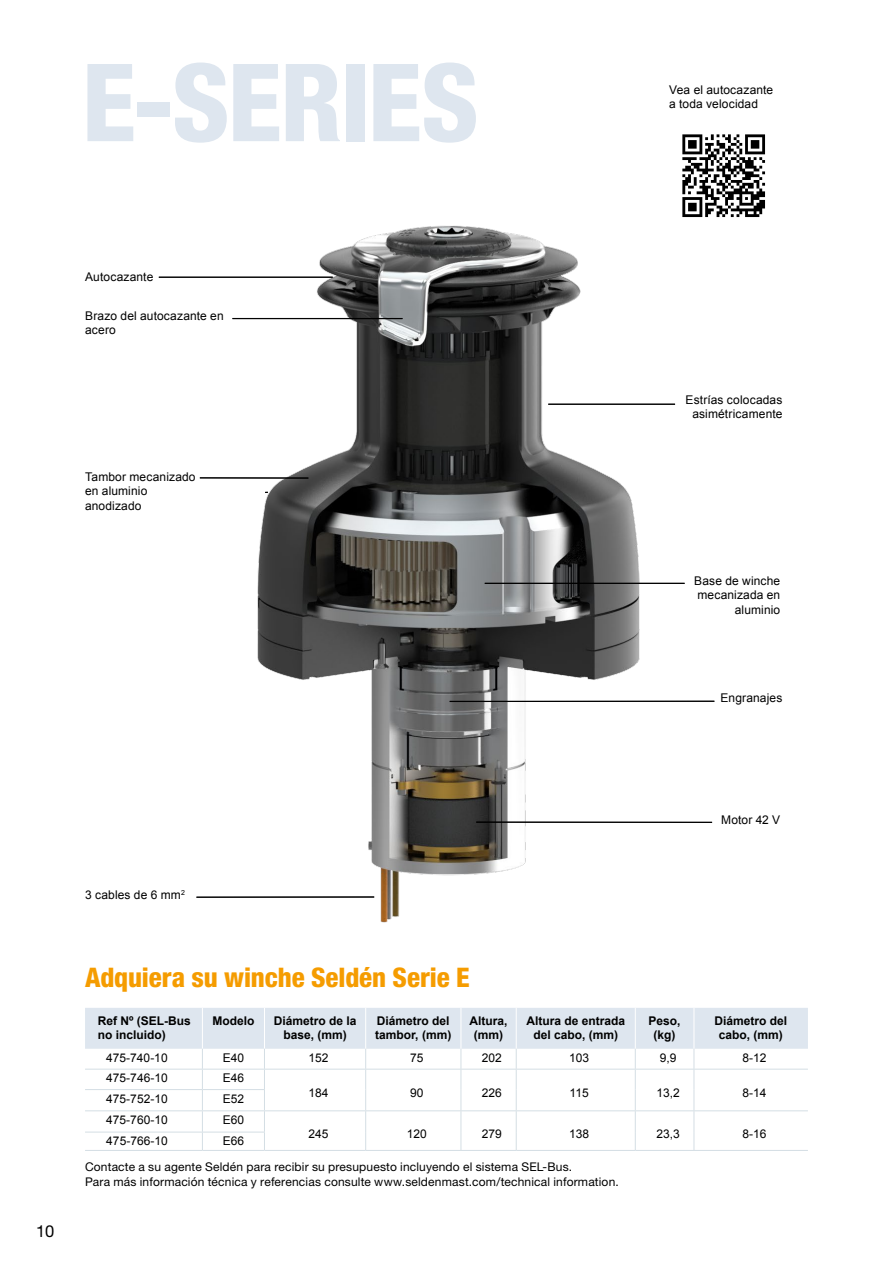
<style>
.page{position:relative;width:893px;height:1263px;background:#fff}
.page>*{position:absolute;margin:0;border:0;box-sizing:border-box;transform-origin:0 0}
.t1{font:800 condensed 108px "Helvetica Neue LT Pro";letter-spacing:-.02em;color:#dee6ef}
.t2{font:800 condensed 27px "Helvetica Neue LT Pro";letter-spacing:-.005em;color:#f59c00}
.t3{font:16.5px "Helvetica Neue LT Pro";color:#000}
.t4{font:12px/14.4px "Arial";letter-spacing:.01em;color:#000}
.t5{font:12px/14.4px "Helvetica Neue LT Pro";letter-spacing:.015em;color:#000}
.t6{font:700 12px/14.4px "Arial";color:#000;text-align:center}
</style>
<div class="page">
<img style="left:184px;top:225px;width:505px;height:698px">
<img style="left:667px;top:134px;width:99px;height:99px">
<svg style="left:85px;top:1008px;width:723px;height:142px"></svg>
<hr style="left:85px;top:1150px;width:117px;height:1px;background:#d4dee4">
<hr style="left:202px;top:1150px;width:62px;height:1px;background:#d4dee4">
<hr style="left:264px;top:1150px;width:102px;height:1px;background:#d4dee4">
<hr style="left:366px;top:1150px;width:95px;height:1px;background:#d4dee4">
<hr style="left:461px;top:1150px;width:55px;height:1px;background:#d4dee4">
<hr style="left:516px;top:1150px;width:119px;height:1px;background:#d4dee4">
<hr style="left:635px;top:1150px;width:59px;height:1px;background:#d4dee4">
<hr style="left:694px;top:1150px;width:114px;height:1px;background:#d4dee4">
<hr style="left:232px;top:318px;width:170px;height:1px;background:#000">
<hr style="left:548px;top:404px;width:127px;height:1px;background:#000">
<hr style="left:450px;top:701px;width:264px;height:1px;background:#000">
<hr style="left:476px;top:822px;width:236px;height:1px;background:#000">
<hr style="left:196px;top:897px;width:178px;height:1px;background:#000">
<hr style="left:485px;top:583px;width:200px;height:1px;background:#000">
<hr style="left:159px;top:277px;width:174px;height:1px;background:#000">
<hr style="left:200px;top:478px;width:108px;height:1px;background:#000">
<hr style="left:200px;top:477px;width:108px;height:1px;background:#000">
<h1 class="t1" style="left:82px;top:36px;width:399px">E-SERIES</h1>
<p class="t4" style="left:669px;top:82px;width:106px">Vea el autocazante a toda velocidad</p>
<p class="t4" style="left:85px;top:269px;width:70px">Autocazante</p>
<p class="t4" style="left:85px;top:309px;width:140px">Brazo del autocazante en acero</p>
<p class="t4" style="left:85px;top:469px;width:112px">Tambor mecanizado en aluminio anodizado</p>
<p class="t4" style="left:686px;top:392px;width:98px;text-align:center">Estrías colocadas asimétricamente</p>
<p class="t4" style="left:694px;top:574px;width:88px;text-align:right">Base de winche mecanizada en aluminio</p>
<p class="t4" style="left:721px;top:690px;width:63px">Engranajes</p>
<h3 class="t3" style="left:36px;top:1221px;width:20px">10</h3>
<p class="t4" style="left:85px;top:888px;width:101px">3 cables de 6 mm<sup>2</sup></p>
<h2 class="t2" style="left:85px;top:960px;width:386px">Adquiera su winche Seldén Serie E</h2>
<p class="t4" style="left:721px;top:813px;width:61px">Motor 42 V</p>
<p class="t6" style="left:98px;top:1014px;width:95px;text-align:left">Ref Nº (SEL-Bus no incluido)</p>
<p class="t6" style="left:212px;top:1014px;width:43px">Modelo</p>
<p class="t6" style="left:274px;top:1014px;width:84px">Diámetro de la base, (mm)</p>
<p class="t6" style="left:375px;top:1014px;width:78px;text-align:left">Diámetro del tambor, (mm)</p>
<p class="t6" style="left:470px;top:1014px;width:40px">Altura, (mm)</p>
<p class="t6" style="left:526px;top:1014px;width:100px">Altura de entrada del cabo, (mm)</p>
<p class="t6" style="left:649px;top:1014px;width:34px">Peso, (kg)</p>
<p class="t6" style="left:715px;top:1014px;width:74px">Diámetro del cabo, (mm)</p>
<p class="t4" style="left:106px;top:1050px;width:63px">475-740-10</p>
<p class="t4" style="left:223px;top:1050px;width:23px">E40</p>
<p class="t4" style="left:308px;top:1050px;width:22px">152</p>
<p class="t4" style="left:410px;top:1050px;width:15px">75</p>
<p class="t4" style="left:482px;top:1050px;width:22px">202</p>
<p class="t4" style="left:569px;top:1050px;width:22px">103</p>
<p class="t4" style="left:660px;top:1050px;width:18px">9,9</p>
<p class="t4" style="left:742px;top:1050px;width:26px">8-12</p>
<p class="t4" style="left:106px;top:1071px;width:63px">475-746-10</p>
<p class="t4" style="left:223px;top:1071px;width:23px">E46</p>
<p class="t4" style="left:308px;top:1085px;width:22px">184</p>
<p class="t4" style="left:410px;top:1085px;width:15px">90</p>
<p class="t4" style="left:482px;top:1085px;width:22px">226</p>
<p class="t4" style="left:570px;top:1085px;width:21px">115</p>
<p class="t4" style="left:656px;top:1085px;width:25px">13,2</p>
<p class="t4" style="left:742px;top:1085px;width:26px">8-14</p>
<p class="t4" style="left:106px;top:1091px;width:63px">475-752-10</p>
<p class="t4" style="left:223px;top:1091px;width:23px">E52</p>
<p class="t4" style="left:106px;top:1112px;width:63px">475-760-10</p>
<p class="t4" style="left:223px;top:1112px;width:23px">E60</p>
<p class="t4" style="left:106px;top:1134px;width:63px">475-766-10</p>
<p class="t4" style="left:223px;top:1134px;width:23px">E66</p>
<p class="t4" style="left:308px;top:1127px;width:22px">245</p>
<p class="t4" style="left:407px;top:1127px;width:22px">120</p>
<p class="t4" style="left:482px;top:1127px;width:22px">279</p>
<p class="t4" style="left:569px;top:1127px;width:22px">138</p>
<p class="t4" style="left:656px;top:1127px;width:25px">23,3</p>
<p class="t4" style="left:742px;top:1127px;width:26px">8-16</p>
<p class="t5" style="left:85px;top:1160px;width:535px">Contacte a su agente Seldén para recibir su presupuesto incluyendo el sistema SEL-Bus.<br>Para más información técnica y referencias consulte www.seldenmast.com/technical information.</p>
</div>
